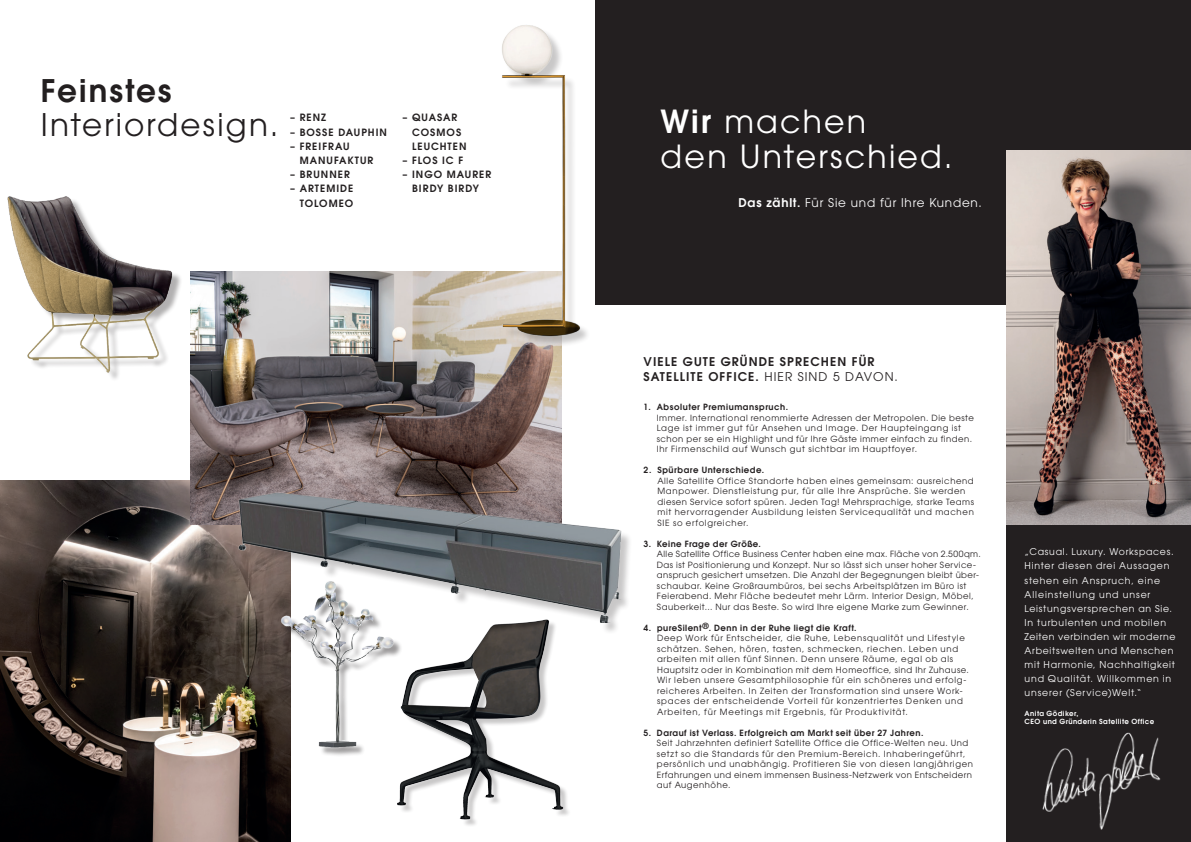
<style>
.page{position:relative;width:1191px;height:842px;background:#fff}
.page>*{position:absolute;margin:0;border:0;box-sizing:border-box;transform-origin:0 0}
.t1{font:31.7px/34.7px "Avant Garde LT";letter-spacing:.07em;color:#fff}
.t2{font:31px "Avant Garde LT";letter-spacing:.07em;color:#231f20}
.t3{font:600 31px "Avant Garde LT";letter-spacing:.065em;color:#231f20}
.t4{font:600 12px/15px "Avant Garde LT";letter-spacing:.09em;color:#231f20}
.t5{font:12px "Avant Garde LT";letter-spacing:.065em;color:#fff}
.t6{font:600 10px/14.2px "Avant Garde LT";letter-spacing:.1em;color:#231f20}
.t7{font:9.4px/14px "Avant Garde LT";letter-spacing:.08em;color:#fff}
.t8{font:8.5px/10.5px "Avant Garde LT";letter-spacing:.065em;color:#231f20}
.t9{font:600 8.5px "Avant Garde LT";letter-spacing:.055em;color:#231f20}
.t10{font:600 7px/8.2px "Avant Garde LT";letter-spacing:.06em;color:#fff}
.s1{font-weight:600}
.s2{font-weight:400}
</style>
<div class="page">
<div style="left:595px;top:0;width:596px;height:304px;background:#231f20"></div>
<div style="left:1007px;top:505px;width:184px;height:337px;background:#231f20"></div>
<img style="left:1042px;top:732px;width:119px;height:98px">
<img style="left:1007px;top:150px;width:184px;height:375px">
<img style="left:0;top:480px;width:290px;height:362px">
<img style="left:191px;top:271px;width:370px;height:254px">
<div style="left:374px;top:608px;width:210px;height:216px;background:#231f20;opacity:.45"></div>
<img style="left:489px;top:25px;width:98px;height:331px">
<img style="left:7px;top:196px;width:188px;height:181px">
<div style="left:241px;top:495px;width:391px;height:140px;background:#231f20;opacity:.25"></div>
<img style="left:235px;top:472px;width:397px;height:150px">
<div style="left:282px;top:583px;width:121px;height:174px;background:#231f20;opacity:.45"></div>
<img style="left:272px;top:576px;width:127px;height:178px">
<h2 class="t3" style="left:41px;top:70px;width:132px">Feinstes</h2>
<h2 class="t2" style="left:41px;top:106px;width:239px">Interiordesign.</h2>
<p class="t6" style="left:290px;top:110px;width:38px">– RENZ</p>
<p class="t6" style="left:290px;top:125px;width:98px">– BOSSE DAUPHIN</p>
<p class="t6" style="left:300px;top:139px;width:75px;text-indent:-10px">– FREIFRAU<br>MANUFAKTUR</p>
<p class="t6" style="left:290px;top:167px;width:61px">– BRUNNER</p>
<p class="t6" style="left:290px;top:181px;width:65px;text-align:right">– ARTEMIDE<br>TOLOMEO</p>
<p class="t6" style="left:412px;top:110px;width:56px;text-indent:-10px">– QUASAR<br>COSMOS<br>LEUCHTEN</p>
<p class="t6" style="left:402px;top:153px;width:62px">– FLOS IC F</p>
<p class="t6" style="left:402px;top:167px;width:90px;text-align:center">– INGO MAURER<br>BIRDY BIRDY</p>
<h1 class="t1" style="left:660px;top:104px;width:293px"><span class="s1">Wir</span> machen<br>den Unterschied.</h1>
<h3 class="t5" style="left:738px;top:196px;width:245px"><span class="s1">Das zählt.</span> Für Sie und für Ihre Kunden.</h3>
<h3 class="t4" style="left:643px;top:354px;width:256px">VIELE GUTE GRÜNDE SPRECHEN FÜR<br>SATELLITE OFFICE. <span class="s2">HIER SIND 5 DAVON.</span></h3>
<p class="t9" style="left:643px;top:402px;width:146px">1. Absoluter Premiumanspruch.</p>
<p class="t8" style="left:657px;top:413px;width:319px">Immer. International renommierte Adressen der Metropolen. Die beste Lage ist immer gut für Ansehen und Image. Der Haupteingang ist schon per se ein Highlight und für Ihre Gäste immer einfach zu finden.<br>Ihr Firmenschild auf Wunsch gut sichtbar im Hauptfoyer.</p>
<p class="t9" style="left:643px;top:465px;width:122px">2. Spürbare Unterschiede.</p>
<p class="t8" style="left:657px;top:476px;width:318px">Alle Satellite Office Standorte haben eines gemeinsam: ausreichend Manpower. Dienstleistung pur, für alle Ihre Ansprüche. Sie werden diesen Service sofort spüren. Jeden Tag! Mehrsprachige, starke Teams mit hervorragender Ausbildung leisten Servicequalität und machen SIE so erfolgreicher.</p>
<p class="t9" style="left:643px;top:538px;width:119px">3. Keine Frage der Größe.</p>
<p class="t8" style="left:657px;top:549px;width:325px">Alle Satellite Office Business Center haben eine max. Fläche von 2.500qm.<br>Das ist Positionierung und Konzept. Nur so lässt sich unser hoher Service&shy;anspruch gesichert umsetzen. Die Anzahl der Begegnungen bleibt über&shy;schaubar. Keine Großraumbüros, bei sechs Arbeitsplätzen im Büro ist Feierabend. Mehr Fläche bedeutet mehr Lärm. Interior Design, Möbel, Sauberkeit... Nur das Beste. So wird Ihre eigene Marke zum Gewinner.</p>
<p class="t9" style="left:643px;top:622px;width:214px">4. pureSilent®. Denn in der Ruhe liegt die Kraft.</p>
<p class="t8" style="left:657px;top:633px;width:313px">Deep Work für Entscheider, die Ruhe, Lebensqualität und Lifestyle schätzen. Sehen, hören, tasten, schmecken, riechen. Leben und arbeiten mit allen fünf Sinnen. Denn unsere Räume, egal ob als Hauptsitz oder in Kombination mit dem Homeoffice, sind Ihr Zuhause.<br>Wir leben unsere Gesamtphilosophie für ein schöneres und erfolg&shy;reicheres Arbeiten. In Zeiten der Transformation sind unsere Work&shy;spaces der entscheidende Vorteil für konzentriertes Denken und Arbeiten, für Meetings mit Ergebnis, für Produktivität.</p>
<p class="t9" style="left:643px;top:727px;width:281px">5. Darauf ist Verlass. Erfolgreich am Markt seit über 27 Jahren.</p>
<p class="t8" style="left:657px;top:738px;width:318px">Seit Jahrzehnten definiert Satellite Office die Office-Welten neu. Und setzt so die Standards für den Premium-Bereich. Inhaberingeführt, persönlich und unabhängig. Profitieren Sie von diesen langjährigen Erfahrungen und einem immensen Business-Netzwerk von Entscheidern auf Augenhöhe.</p>
<p class="t7" style="left:1024px;top:545px;width:152px">„Casual. Luxury. Workspaces.<br>Hinter diesen drei Aussagen stehen ein Anspruch, eine<br>Alleinstellung und unser<br>Leistungsversprechen an Sie.<br>In turbulenten und mobilen<br>Zeiten verbinden wir moderne<br>Arbeitswelten und Menschen mit Harmonie, Nachhaltigkeit und Qualität. Willkommen in unserer (Service)Welt.“</p>
<p class="t10" style="left:1024px;top:709px;width:131px">Anita Gödiker,<br>CEO und Gründerin Satellite Office</p>
</div>
